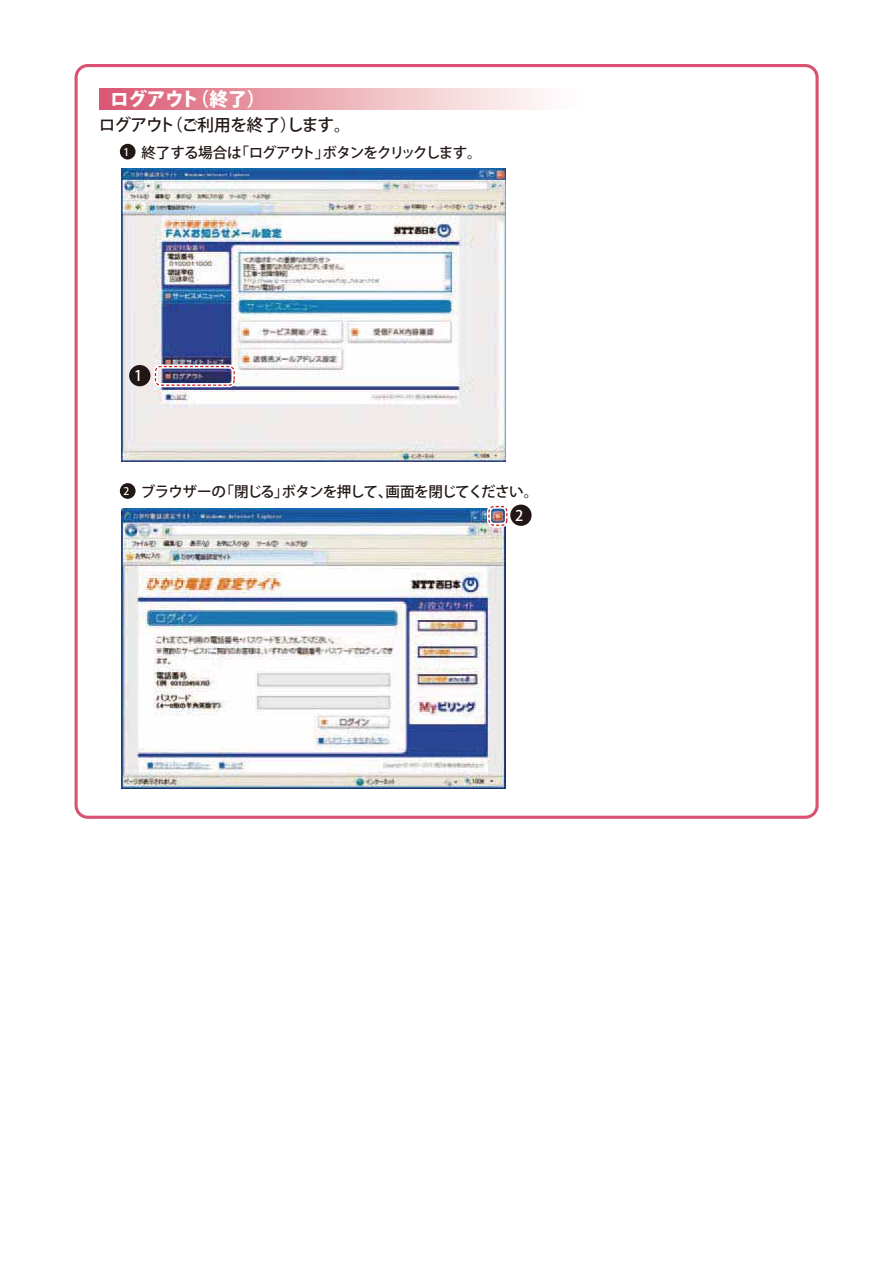
<style>
.page{position:relative;width:893px;height:1263px;background:#fff}
.page>*{position:absolute;margin:0;border:0;box-sizing:border-box;transform-origin:0 0}
.t1{font:800 18.75px "Koz Go Pro";letter-spacing:-.02em;color:#fff}
.t2{font:500 16.65px "Koz Go Pro";letter-spacing:-.05em;color:#221714}
.t3{font:500 14.55px "Koz Go Pro";letter-spacing:-.06em;color:#221714}
.t4{font:500 14.55px "Koz Go Pro";color:#fff}
.s1{font-size:10.35px;color:#fff}
</style>
<div class="page">
<img style="left:122px;top:508px;width:384px;height:281px">
<img style="left:122px;top:168px;width:384px;height:294px">
<div style="left:100px;top:88px;width:487px;height:21px;background:linear-gradient(to right,#da5c73,#fff)"></div>
<div style="left:120px;top:144px;width:16px;height:15px;background:#221714;border-radius:50%"></div>
<div style="left:120px;top:483px;width:16px;height:16px;background:#221714;border-radius:50%"></div>
<div style="left:129px;top:365px;width:21px;height:21px;background:#221714;border-radius:50%"></div>
<div style="left:153px;top:364px;width:83px;height:23px;border:4px solid #fff;border-radius:5px"></div>
<div style="left:155px;top:366px;width:80px;height:20px;border:1px dashed #d71618;border-radius:5px"></div>
<div style="left:510px;top:505px;width:22px;height:21px;background:#221714;border-radius:50%"></div>
<div style="left:487px;top:504px;width:22px;height:23px;border:4px solid #fff;border-radius:5px"></div>
<div style="left:488px;top:506px;width:19px;height:20px;border:1px dashed #d71618;border-radius:5px"></div>
<div style="left:75px;top:64px;width:744px;height:755px;border:3px solid #da5272;border-radius:12px"></div>
<p class="t1" style="left:110px;top:87px;width:157px">ログアウト（終了）</p>
<p class="t3" style="left:124px;top:143px;width:360px"><span class="s1">1</span> 終了する場合は「ログアウト」ボタンをクリックします。</p>
<p class="t2" style="left:99px;top:114px;width:253px">ログアウト（ご利用を終了）します。</p>
<p class="t4" style="left:134px;top:366px;width:10px">1</p>
<p class="t3" style="left:124px;top:482px;width:416px"><span class="s1">2</span> ブラウザーの「閉じる」ボタンを押して、画面を閉じてください。</p>
<p class="t4" style="left:515px;top:506px;width:10px">2</p>
</div>
